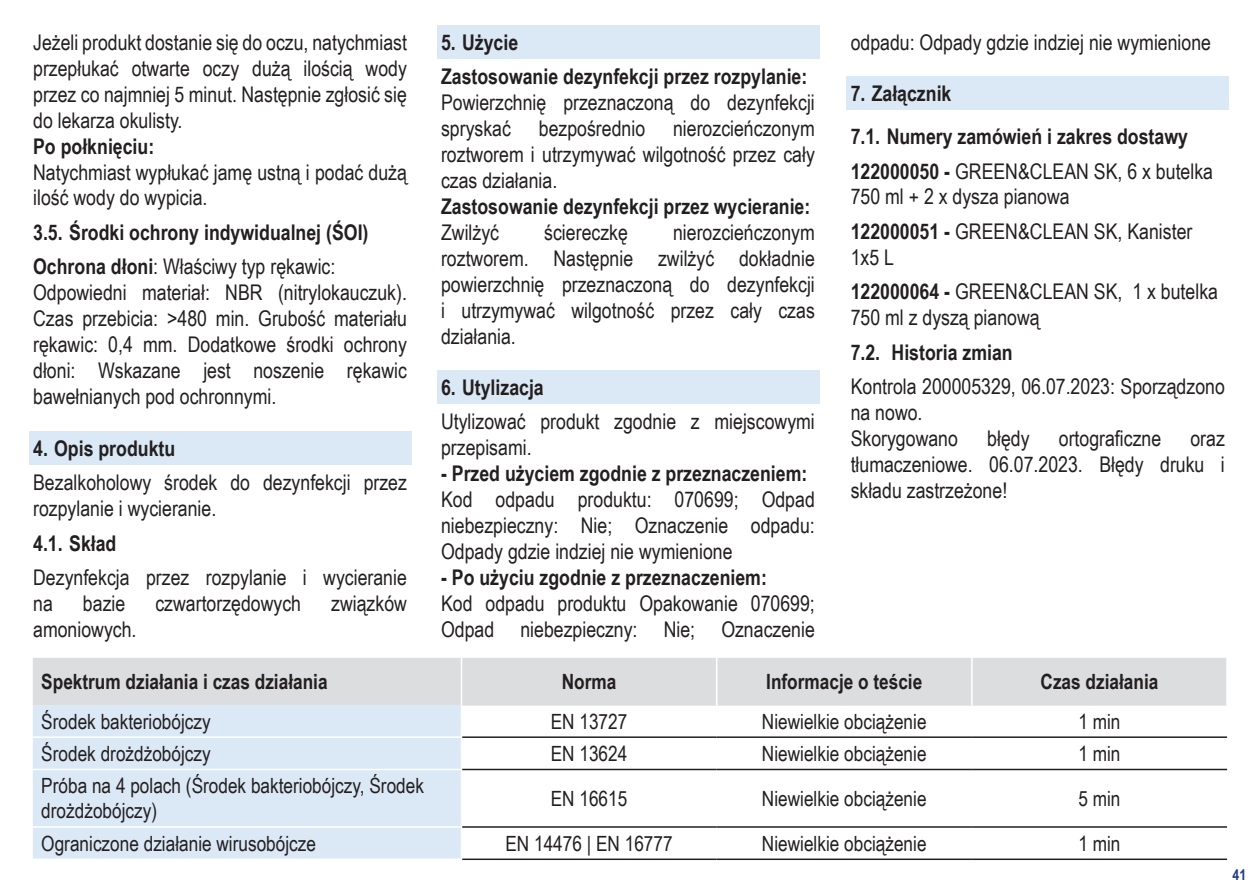
<style>
.page{position:relative;width:1259px;height:893px;background:#fff}
.page>*{position:absolute;margin:0;border:0;box-sizing:border-box;transform-origin:0 0}
.text{font:21.6px/25.8px "Arial Narrow";color:#231f20}
.text-2{font:700 21.6px "Arial Narrow";color:#231f20}
.text_fett2{font:21.6px/25.8px "Arial Narrow";color:#231f20}
.text_fett2-2{font:700 21.6px "Arial Narrow";color:#231f20}
.text-3{font:21px/25.2px "Arial Narrow";color:#231f20}
.text-4{font:700 21px "Arial Narrow";color:#231f20}
.t1{font:700 15px "Arial Narrow";color:#1b388c}
.s1{font-weight:700}
</style>
<div class="page">
<div style="left:29px;top:431px;width:382px;height:33px;background:#dbe8f5"></div>
<div style="left:437px;top:26px;width:382px;height:33px;background:#dbe8f5"></div>
<div style="left:437px;top:371px;width:382px;height:33px;background:#dbe8f5"></div>
<div style="left:33px;top:658px;width:1193px;height:48px;background:#dcdddf"></div>
<div style="left:33px;top:706px;width:428px;height:152px;background:#dbe8f5"></div>
<hr style="left:33px;top:736px;width:429px;height:2px;background:#fff">
<hr style="left:33px;top:769px;width:429px;height:1px;background:#fff">
<hr style="left:33px;top:826px;width:429px;height:2px;background:#fff">
<hr style="left:462px;top:736px;width:254px;height:2px;background:#231f20">
<hr style="left:716px;top:736px;width:256px;height:2px;background:#231f20">
<hr style="left:972px;top:736px;width:255px;height:2px;background:#231f20">
<hr style="left:462px;top:769px;width:254px;height:1px;background:#231f20">
<hr style="left:716px;top:769px;width:256px;height:1px;background:#231f20">
<hr style="left:972px;top:769px;width:255px;height:1px;background:#231f20">
<hr style="left:462px;top:826px;width:254px;height:2px;background:#231f20">
<hr style="left:716px;top:826px;width:256px;height:2px;background:#231f20">
<hr style="left:972px;top:826px;width:255px;height:2px;background:#231f20">
<hr style="left:462px;top:858px;width:254px;height:2px;background:#231f20">
<hr style="left:716px;top:858px;width:256px;height:2px;background:#231f20">
<hr style="left:972px;top:858px;width:255px;height:2px;background:#231f20">
<hr style="left:461px;top:658px;width:1px;height:48px;background:#fff">
<hr style="left:716px;top:658px;width:1px;height:48px;background:#fff">
<hr style="left:971px;top:658px;width:1px;height:48px;background:#fff">
<div style="left:846px;top:77px;width:383px;height:33px;background:#dbe8f5"></div>
<p class="text" style="left:33px;top:28px;width:375px;text-align:justify">Jeżeli produkt dostanie się do oczu, natychmiast przepłukać otwarte oczy dużą ilością wody przez co najmniej 5 minut. Następnie zgłosić się do lekarza okulisty.</p>
<p class="text_fett2-2" style="left:33px;top:130px;width:123px">Po połknięciu:</p>
<p class="text" style="left:33px;top:158px;width:375px">Natychmiast wypłukać jamę ustną i podać dużą ilość wody do wypicia.</p>
<p class="text-2" style="left:33px;top:216px;width:337px">3.5. Środki ochrony indywidualnej (ŚOI)</p>
<p class="text" style="left:33px;top:253px;width:304px"><span class="s1">Ochrona dłoni</span>: Właściwy typ rękawic:</p>
<p class="text" style="left:33px;top:279px;width:375px;text-align:justify">Odpowiedni materiał: NBR (nitrylokauczuk).<br>Czas przebicia: &gt;480 min. Grubość materiału rękawic: 0,4 mm. Dodatkowe środki ochrony dłoni: Wskazane jest noszenie rękawic bawełnianych pod ochronnymi.</p>
<p class="text-2" style="left:33px;top:432px;width:144px">4. Opis produktu</p>
<p class="text" style="left:33px;top:469px;width:375px">Bezalkoholowy środek do dezynfekcji przez rozpylanie i wycieranie.</p>
<p class="text-2" style="left:33px;top:527px;width:85px">4.1. Skład</p>
<p class="text" style="left:33px;top:563px;width:375px">Dezynfekcja przez rozpylanie i wycieranie na</p>
<p class="text" style="left:83px;top:590px;width:44px">bazie</p>
<p class="text" style="left:155px;top:590px;width:147px">czwartorzędowych</p>
<p class="text" style="left:331px;top:590px;width:77px">związków</p>
<p class="text" style="left:33px;top:616px;width:105px">amoniowych.</p>
<p class="text-2" style="left:441px;top:26px;width:79px">5. Użycie</p>
<p class="text-2" style="left:441px;top:60px;width:368px">Zastosowanie dezynfekcji przez rozpylanie:</p>
<p class="text" style="left:441px;top:89px;width:375px">Powierzchnię przeznaczoną do dezynfekcji spryskać</p>
<p class="text" style="left:441px;top:115px;width:375px;text-align:justify;text-indent:232px">nierozcieńczonym roztworem i utrzymywać wilgotność przez cały czas działania.</p>
<p class="text-2" style="left:441px;top:190px;width:371px">Zastosowanie dezynfekcji przez wycieranie:</p>
<p class="text" style="left:441px;top:218px;width:60px">Zwilżyć</p>
<p class="text" style="left:544px;top:218px;width:85px">ściereczkę</p>
<p class="text" style="left:539px;top:115px;width:108px">bezpośrednio</p>
<p class="text" style="left:441px;top:218px;width:375px;text-align:justify;text-indent:232px">nierozcieńczonym roztworem. Następnie zwilżyć dokładnie powierzchnię przeznaczoną do dezynfekcji i utrzymywać wilgotność przez cały czas działania.</p>
<p class="text-2" style="left:441px;top:371px;width:104px">6. Utylizacja</p>
<p class="text" style="left:441px;top:408px;width:375px">Utylizować produkt zgodnie z miejscowymi przepisami.</p>
<p class="text_fett2-2" style="left:441px;top:457px;width:368px">- Przed użyciem zgodnie z przeznaczeniem:</p>
<p class="text" style="left:441px;top:486px;width:375px;text-align:justify">Kod odpadu produktu: 070699; Odpad niebezpieczny: Nie; Oznaczenie odpadu:<br>Odpady gdzie indziej nie wymienione</p>
<p class="text_fett2-2" style="left:441px;top:561px;width:327px">- Po użyciu zgodnie z przeznaczeniem:</p>
<p class="text" style="left:441px;top:590px;width:375px">Kod odpadu produktu Opakowanie 070699;<br>Odpad niebezpieczny: Nie; Oznaczenie</p>
<p class="text" style="left:850px;top:28px;width:362px">odpadu: Odpady gdzie indziej nie wymienione</p>
<p class="text-2" style="left:850px;top:77px;width:102px">7. Załącznik</p>
<p class="text-2" style="left:850px;top:120px;width:339px">7.1. Numery zamówień i zakres dostawy</p>
<p class="text_fett2" style="left:850px;top:157px;width:364px"><span class="s1">122000050 -</span> GREEN&amp;CLEAN SK, 6 x butelka<br>750 ml + 2 x dysza pianowa</p>
<p class="text_fett2" style="left:850px;top:218px;width:343px"><span class="s1">122000051 -</span> GREEN&amp;CLEAN SK, Kanister<br>1x5 L</p>
<p class="text_fett2" style="left:850px;top:278px;width:369px"><span class="s1">122000064 -</span> GREEN&amp;CLEAN SK, 1 x butelka<br>750 ml z dyszą pianową</p>
<p class="text-2" style="left:850px;top:336px;width:163px">7.2. Historia zmian</p>
<p class="text" style="left:850px;top:373px;width:376px">Kontrola 200005329, 06.07.2023: Sporządzono na nowo.</p>
<p class="text" style="left:850px;top:425px;width:109px">Skorygowano</p>
<p class="text" style="left:987px;top:425px;width:44px">błędy</p>
<p class="text" style="left:1058px;top:425px;width:104px">ortograficzne</p>
<p class="text" style="left:850px;top:425px;width:376px;text-align:justify;text-indent:340px">oraz tłumaczeniowe. 06.07.2023. Błędy druku i składu zastrzeżone!</p>
<p class="text-4" style="left:41px;top:666px;width:288px">Spektrum działania i czas działania</p>
<p class="text-4" style="left:562px;top:666px;width:56px">Norma</p>
<p class="text-4" style="left:766px;top:666px;width:158px">Informacje o teście</p>
<p class="text-4" style="left:1040px;top:666px;width:119px">Czas działania</p>
<p class="text-3" style="left:41px;top:708px;width:171px">Środek bakteriobójczy</p>
<p class="text-3" style="left:551px;top:708px;width:78px">EN 13727</p>
<p class="text-3" style="left:762px;top:708px;width:166px">Niewielkie obciążenie</p>
<p class="text-3" style="left:1078px;top:708px;width:44px">1 min</p>
<p class="text-3" style="left:41px;top:740px;width:171px">Środek drożdżobójczy</p>
<p class="text-3" style="left:551px;top:740px;width:78px">EN 13624</p>
<p class="text-3" style="left:762px;top:740px;width:166px">Niewielkie obciążenie</p>
<p class="text-3" style="left:1078px;top:740px;width:44px">1 min</p>
<p class="text-3" style="left:41px;top:772px;width:384px">Próba na 4 polach (Środek bakteriobójczy, Środek drożdżobójczy)</p>
<p class="text-3" style="left:551px;top:785px;width:78px">EN 16615</p>
<p class="text-3" style="left:762px;top:785px;width:166px">Niewielkie obciążenie</p>
<p class="text-3" style="left:1078px;top:785px;width:44px">5 min</p>
<p class="text-3" style="left:41px;top:830px;width:276px">Ograniczone działanie wirusobójcze</p>
<p class="text-3" style="left:505px;top:830px;width:169px">EN 14476 | EN 16777</p>
<p class="text-3" style="left:762px;top:830px;width:166px">Niewielkie obciążenie</p>
<p class="text-3" style="left:1078px;top:830px;width:44px">1 min</p>
<p class="t1" style="left:1232px;top:864px;width:15px">41</p>
</div>
